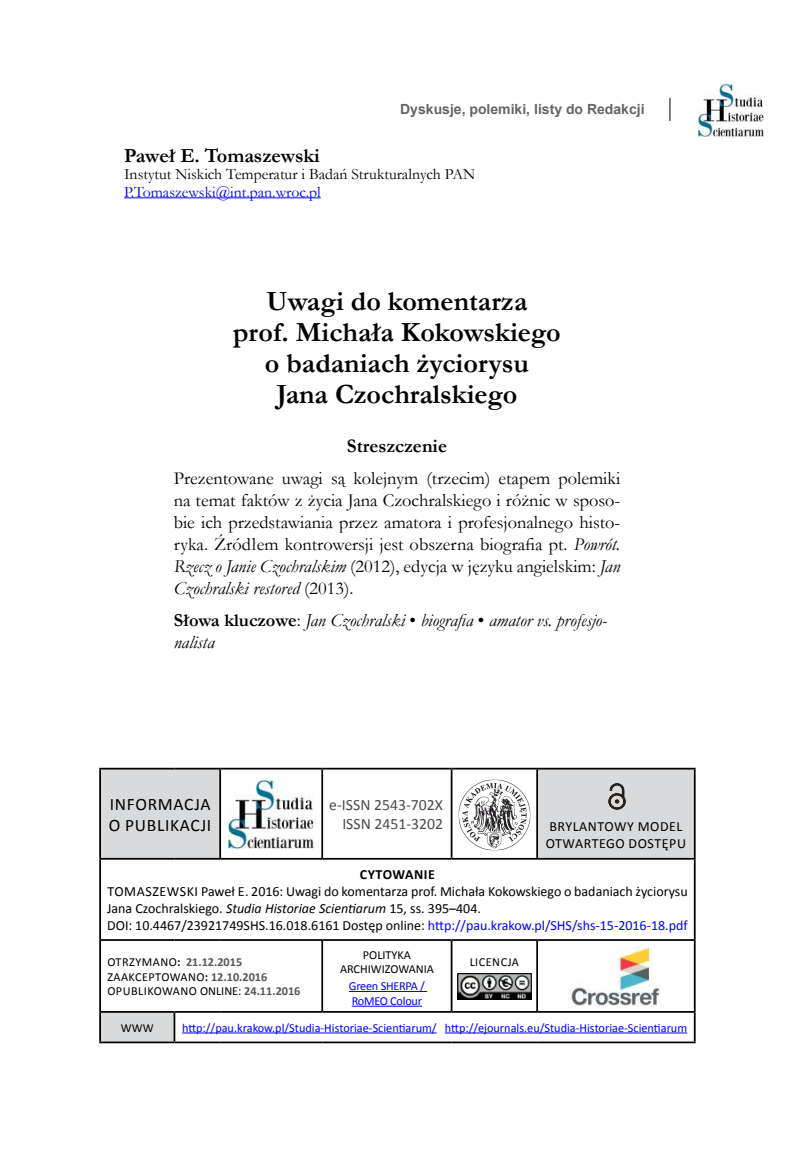
<style>
.page{position:relative;width:794px;height:1166px;background:#fff}
.page>*{position:absolute;margin:0;border:0;box-sizing:border-box;transform-origin:0 0}
.t1{font:700 28px/30.8px "Garamond";color:#000;text-align:center}
.t2{font:700 20.12px "Garamond";color:#000}
.t3{font:700 19.25px "Garamond";color:#000}
.t4{font:18.38px/22.1px "Garamond";color:#000;text-align:justify}
.t5{font:italic 18.38px/22.1px "Garamond";color:#000}
.t6{font:17.5px/21px "Calibri";letter-spacing:.04em;color:#000}
.t7{font:15.75px "Garamond";color:#000}
.t8{font:15.75px/18.9px "Calibri";color:#4b4b4d}
.t9{font:15.75px "Garamond";color:#00f}
.t10{font:14px/16.8px "Calibri";color:#000}
.t11{font:700 14px "Arial";color:#646567}
.t12{font:14px/16.8px "Calibri";letter-spacing:.04em;color:#000}
.t13{font:700 14px "Calibri";letter-spacing:.04em;color:#000}
.t14{font:12.25px/14.7px "Calibri";color:#00f;text-align:right}
.t15{font:12.25px/14.7px "Calibri";letter-spacing:.04em;color:#000}
.t16{font:12.25px/14.7px "Calibri";letter-spacing:.015em;color:#000;text-align:center}
.s1{font-style:italic}
.s2{font-weight:700;font-style:normal}
.s3{font-style:normal}
.s4{color:#fff}
.s5{color:#00f}
.s6{font-weight:700}
.s7{font-weight:700;color:#58585a}
</style>
<div class="page">
<svg style="left:669px;top:98px;width:1px;height:23px"></svg>
<img style="left:698px;top:85px;width:65px;height:51px">
<svg style="left:101px;top:769px;width:593px;height:272px"></svg>
<hr style="left:99px;top:768px;width:75px;height:1px;background:#000">
<hr style="left:99px;top:769px;width:2px;height:89px;background:#000">
<hr style="left:174px;top:768px;width:46px;height:1px;background:#000">
<hr style="left:220px;top:768px;width:102px;height:1px;background:#000">
<hr style="left:219px;top:769px;width:2px;height:89px;background:#000">
<hr style="left:322px;top:768px;width:129px;height:1px;background:#000">
<hr style="left:321px;top:769px;width:2px;height:89px;background:#000">
<hr style="left:451px;top:768px;width:86px;height:1px;background:#000">
<hr style="left:451px;top:769px;width:1px;height:89px;background:#000">
<hr style="left:99px;top:858px;width:75px;height:1px;background:#000">
<hr style="left:99px;top:859px;width:2px;height:80px;background:#000">
<hr style="left:174px;top:858px;width:46px;height:1px;background:#000">
<hr style="left:220px;top:858px;width:102px;height:1px;background:#000">
<hr style="left:322px;top:858px;width:129px;height:1px;background:#000">
<hr style="left:451px;top:858px;width:86px;height:1px;background:#000">
<hr style="left:694px;top:859px;width:1px;height:80px;background:#000">
<hr style="left:99px;top:939px;width:75px;height:2px;background:#000">
<hr style="left:99px;top:941px;width:2px;height:70px;background:#000">
<hr style="left:174px;top:939px;width:46px;height:2px;background:#000">
<hr style="left:220px;top:939px;width:102px;height:2px;background:#000">
<hr style="left:322px;top:939px;width:129px;height:2px;background:#000">
<hr style="left:321px;top:941px;width:2px;height:70px;background:#000">
<hr style="left:451px;top:939px;width:86px;height:2px;background:#000">
<hr style="left:451px;top:941px;width:1px;height:70px;background:#000">
<hr style="left:537px;top:939px;width:158px;height:2px;background:#000">
<hr style="left:536px;top:941px;width:2px;height:70px;background:#000">
<hr style="left:694px;top:941px;width:1px;height:70px;background:#000">
<hr style="left:537px;top:768px;width:158px;height:1px;background:#000">
<hr style="left:536px;top:769px;width:2px;height:89px;background:#000">
<hr style="left:694px;top:769px;width:1px;height:89px;background:#000">
<hr style="left:537px;top:858px;width:158px;height:1px;background:#000">
<hr style="left:99px;top:1011px;width:75px;height:2px;background:#000">
<hr style="left:99px;top:1013px;width:2px;height:28px;background:#000">
<hr style="left:99px;top:1041px;width:75px;height:2px;background:#000">
<hr style="left:174px;top:1011px;width:46px;height:2px;background:#000">
<svg style="left:174px;top:1013px;width:1px;height:28px"></svg>
<hr style="left:220px;top:1011px;width:102px;height:2px;background:#000">
<hr style="left:322px;top:1011px;width:129px;height:2px;background:#000">
<hr style="left:451px;top:1011px;width:86px;height:2px;background:#000">
<hr style="left:537px;top:1011px;width:158px;height:2px;background:#000">
<svg style="left:694px;top:1013px;width:1px;height:28px"></svg>
<hr style="left:174px;top:1041px;width:46px;height:2px;background:#000">
<hr style="left:220px;top:1041px;width:102px;height:2px;background:#000">
<hr style="left:322px;top:1041px;width:129px;height:2px;background:#000">
<hr style="left:451px;top:1041px;width:86px;height:2px;background:#000">
<hr style="left:537px;top:1041px;width:158px;height:2px;background:#000">
<hr style="left:349px;top:991px;width:78px;height:1px;background:#00f">
<hr style="left:352px;top:1006px;width:70px;height:1px;background:#00f">
<hr style="left:182px;top:1032px;width:255px;height:1px;background:#00f">
<hr style="left:445px;top:1032px;width:242px;height:1px;background:#00f">
<hr style="left:124px;top:197px;width:197px;height:1px;background:#00f">
<img style="left:458px;top:778px;width:73px;height:73px">
<img style="left:228px;top:780px;width:86px;height:68px">
<img style="left:459px;top:975px;width:70px;height:23px">
<div style="left:457px;top:973px;width:74px;height:27px;border:1px solid #000"></div>
<img style="left:609px;top:783px;width:16px;height:26px">
<img style="left:568px;top:947px;width:95px;height:59px">
<p class="t11" style="left:400px;top:99px;width:246px">Dyskusje, polemiki, listy do Redakcji</p>
<p class="t2" style="left:124px;top:142px;width:197px">Paweł E. Tomaszewski</p>
<p class="t7" style="left:124px;top:164px;width:353px">Instytut Niskich Temperatur i Badań Strukturalnych PAN</p>
<p class="t9" style="left:124px;top:181px;width:198px">P.Tomaszewski@int.pan.wroc.pl</p>
<h1 class="t1" style="left:233px;top:286px;width:329px">Uwagi do komentarza<br>prof. Michała Kokowskiego o badaniach życiorysu<br>Jana Czochralskiego</h1>
<p class="t3" style="left:347px;top:432px;width:102px">Streszczenie</p>
<p class="t4" style="left:174px;top:466px;width:448px">Prezentowane uwagi są kolejnym (trzecim) etapem polemiki na temat faktów z życia Jana Czochralskiego i różnic w sposo&shy;bie ich przedstawiania przez amatora i profesjonalnego histo&shy;ryka. Źródłem kontrowersji jest obszerna biografia pt. <span class="s1">Powrót.<br>Rzecz o Janie Czochralskim</span> (2012), edycja w języku angielskim: <span class="s1">Jan Czochralski restored</span> (2013).</p>
<p class="t5" style="left:174px;top:609px;width:435px"><span class="s2">Słowa kluczowe</span><span class="s3">:</span> Jan Czochralski <span class="s3">•</span> biografia <span class="s3">•</span> amator vs. profesjo&shy;nalista</p>
<p class="t6" style="left:109px;top:793px;width:103px">Informacja o Publi kacji</p>
<p class="t8" style="left:329px;top:795px;width:115px">e-ISSN 2543-702X <span class="s4">p-</span>ISSN 2451-3202</p>
<p class="t12" style="left:546px;top:818px;width:142px">brylantowy M odel otwartego dostępu</p>
<p class="t13" style="left:360px;top:866px;width:77px">CYTOWANIE</p>
<p class="t10" style="left:107px;top:883px;width:582px">Tomaszewski Paweł E . 2016: Uwagi do komentarza prof. Michała Kokowskiego o badaniach życiorysu<br>Jana Czochralskiego. <span class="s1">Studia Historiae Scientiarum</span> 15, ss. 395–404.<br>DOI: 10.4467/23921749SHS.16.018.6161 Dostęp online: <span class="s5">http://pau.krakow.pl/SHS/shs-15-2016-18.pdf</span></p>
<p class="t15" style="left:107px;top:954px;width:195px">otrzymano<span class="s6">:</span> <span class="s7">21.12.2015<br></span>Zaakceptowano<span class="s6">:</span> <span class="s7">12.10.2016<br></span>op ubli kowano ONLINE: <span class="s7">24.11.2016</span></p>
<p class="t16" style="left:340px;top:947px;width:95px">polityka archiwizowania</p>
<p class="t16" style="left:469px;top:954px;width:51px">Licencja</p>
<p class="t16" style="left:121px;top:1020px;width:12px">WWW</p>
<p class="t14" style="left:352px;top:979px;width:75px">/<br>RoMEO Colour</p>
<p class="t14" style="left:182px;top:1020px;width:506px">http://pau.krakow.pl/Studia-Historiae-Scientiarum/ http://ejournals.eu/Studia-Historiae-Scientiarum</p>
<p class="t14" style="left:349px;top:979px;width:52px">Green SHERPA</p>
</div>
